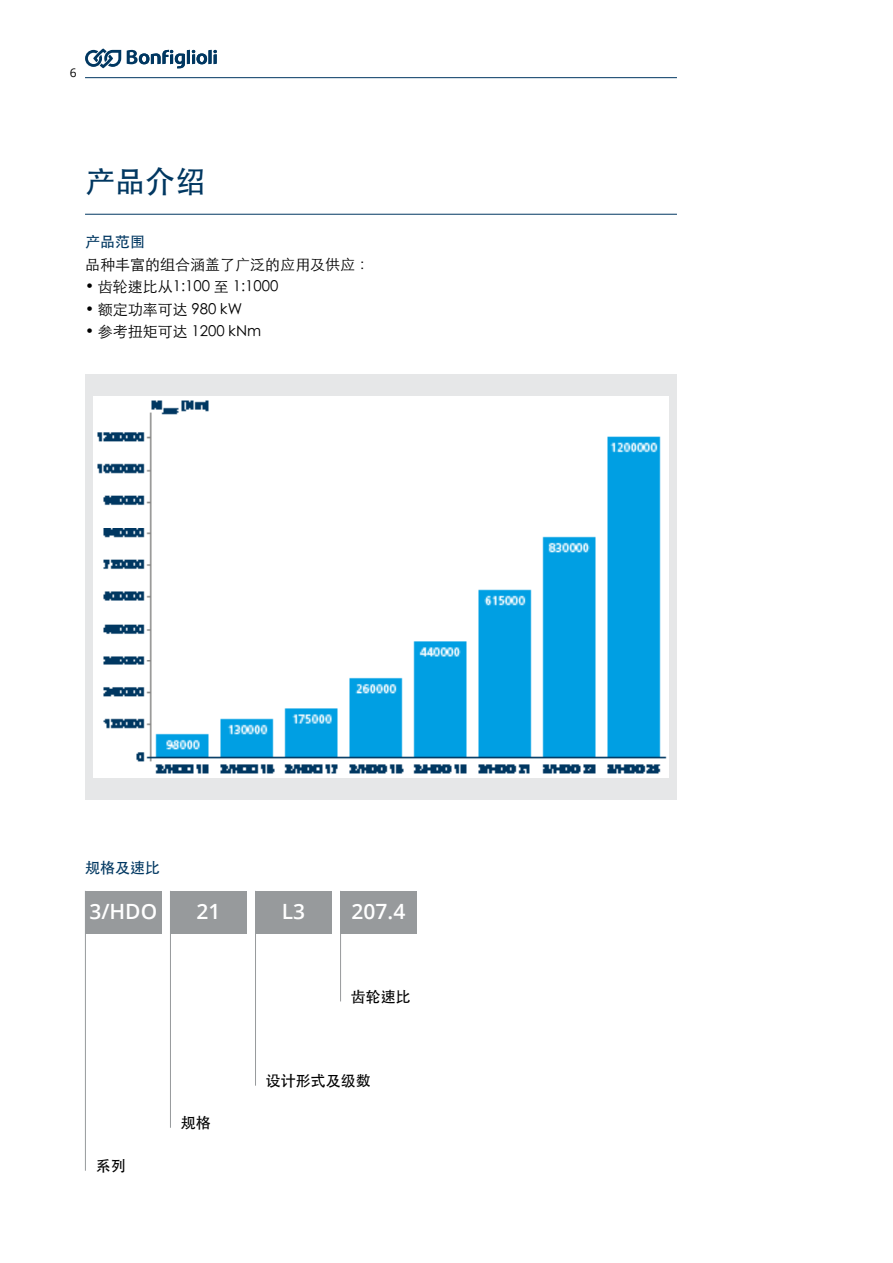
<style>
.page{position:relative;width:893px;height:1263px;background:#fff}
.page>*{position:absolute;margin:0;border:0;box-sizing:border-box;transform-origin:0 0}
.t1{font:500 30px "ST Heiti TC";color:#003761}
.t2{font:600 21px "Open Sans";color:#fff}
.t3{font:300 15px "ST Heiti TC";color:#000}
.t4{font:500 15px "ST Heiti TC";color:#000}
.t5{font:500 15px "ST Heiti TC";color:#003761}
.t6{font:12px "Open Sans";color:#000}
</style>
<div class="page">
<hr style="left:85px;top:77px;width:592px;height:1px;background:#003761">
<svg style="left:85px;top:48px;width:36px;height:20px"></svg>
<svg style="left:127px;top:50px;width:90px;height:18px"></svg>
<hr style="left:85px;top:214px;width:592px;height:1px;background:#003761">
<div style="left:85px;top:374px;width:592px;height:425px;background:#e6e7e8"></div>
<img style="left:93px;top:397px;width:576px;height:380px">
<div style="left:85px;top:891px;width:77px;height:42px;background:#979a9c"></div>
<div style="left:170px;top:891px;width:77px;height:42px;background:#979a9c"></div>
<div style="left:255px;top:891px;width:77px;height:42px;background:#979a9c"></div>
<div style="left:340px;top:891px;width:77px;height:42px;background:#979a9c"></div>
<hr style="left:85px;top:891px;width:1px;height:280px;background:#979a9c">
<hr style="left:170px;top:891px;width:1px;height:237px;background:#979a9c">
<hr style="left:255px;top:891px;width:1px;height:195px;background:#979a9c">
<hr style="left:340px;top:891px;width:1px;height:110px;background:#979a9c">
<p class="t6" style="left:70px;top:65px;width:8px">6</p>
<h1 class="t1" style="left:85px;top:165px;width:121px">产品介绍</h1>
<p class="t5" style="left:85px;top:234px;width:61px">产品范围</p>
<p class="t3" style="left:85px;top:251px;width:286px">品种丰富的组合涵盖了广泛的应用及供应：</p>
<p class="t3" style="left:85px;top:274px;width:195px">• 齿轮速比从1:100 至 1:1000</p>
<p class="t3" style="left:85px;top:296px;width:159px">• 额定功率可达 980 kW</p>
<p class="t3" style="left:85px;top:319px;width:178px">• 参考扭矩可达 1200 kNm</p>
<p class="t5" style="left:85px;top:859px;width:76px">规格及速比</p>
<h2 class="t2" style="left:89px;top:897px;width:69px">3/HDO</h2>
<h2 class="t2" style="left:196px;top:897px;width:25px">21</h2>
<h2 class="t2" style="left:282px;top:897px;width:25px">L3</h2>
<h2 class="t2" style="left:352px;top:897px;width:55px">207.4</h2>
<p class="t4" style="left:351px;top:988px;width:61px">齿轮速比</p>
<p class="t4" style="left:96px;top:1157px;width:31px">系列</p>
<p class="t4" style="left:181px;top:1114px;width:31px">规格</p>
<p class="t4" style="left:266px;top:1072px;width:106px">设计形式及级数</p>
</div>
